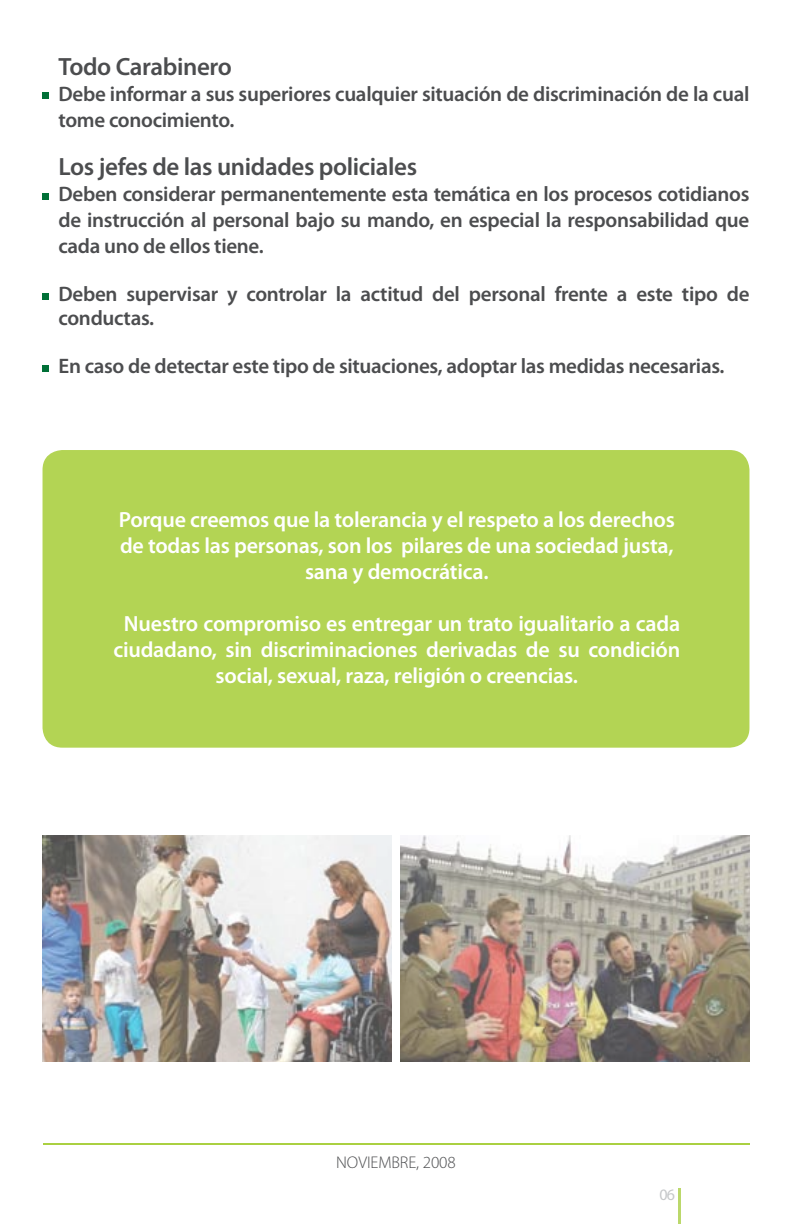
<style>
.page{position:relative;width:792px;height:1224px;background:#fff}
.page>*{position:absolute;margin:0;border:0;box-sizing:border-box;transform-origin:0 0}
.t1{font:600 25px "Myriad Pro";letter-spacing:-.015em;color:#4c4d4f}
.t2{font:600 22px/26px "Myriad Pro";letter-spacing:-.01em;color:#fff;text-align:center}
.t3{font:600 21px/26px "Myriad Pro";letter-spacing:-.015em;color:#4c4d4f}
.t4{font:300 17px "Myriad Pro";letter-spacing:-.005em;color:#4c4d4f}
.t5{font:16px "Myriad";color:#c6c8ca}
</style>
<div class="page">
<hr style="left:678px;top:1188px;width:2px;height:36px;background:#bbd86b">
<hr style="left:43px;top:1143px;width:706px;height:2px;background:#aad041">
<div style="left:43px;top:450px;width:706px;height:298px;background:#b3d454;border-radius:20px"></div>
<svg style="left:43px;top:365px;width:6px;height:6px"></svg>
<div style="left:43px;top:293px;width:6px;height:7px;background:#007037"></div>
<svg style="left:43px;top:193px;width:6px;height:6px"></svg>
<div style="left:43px;top:92px;width:6px;height:7px;background:#007037"></div>
<img style="left:43px;top:835px;width:348px;height:227px">
<img style="left:401px;top:835px;width:348px;height:227px">
<p class="t1" style="left:59px;top:51px;width:175px">Todo Carabinero</p>
<p class="t3" style="left:59px;top:81px;width:692px">Debe informar a sus superiores cualquier situación de discriminación de la cual tome conocimiento.</p>
<p class="t1" style="left:59px;top:151px;width:360px">Los jefes de las unidades policiales</p>
<p class="t3" style="left:59px;top:181px;width:693px;text-align:justify">Deben considerar permanentemente esta temática en los procesos cotidianos de instrucción al personal bajo su mando, en especial la responsabilidad que cada uno de ellos tiene.</p>
<p class="t3" style="left:59px;top:282px;width:692px;line-height:24px">Deben supervisar y controlar la actitud del personal frente a este tipo de conductas.</p>
<p class="t3" style="left:59px;top:353px;width:668px">En caso de detectar este tipo de situaciones, adoptar las medidas necesarias.</p>
<p class="t2" style="left:119px;top:506px;width:557px">Porque creemos que la tolerancia y el respeto a los derechos de todas las personas, son los pilares de una sociedad justa, sana y democrática.</p>
<p class="t2" style="left:113px;top:610px;width:568px">Nuestro compromiso es entregar un trato igualitario a cada ciudadano, sin discriminaciones derivadas de su condición social, sexual, raza, religión o creencias.</p>
<p class="t4" style="left:336px;top:1152px;width:121px">NOVIEMBRE, 2008</p>
<p class="t5" style="left:659px;top:1186px;width:17px">06</p>
</div>
